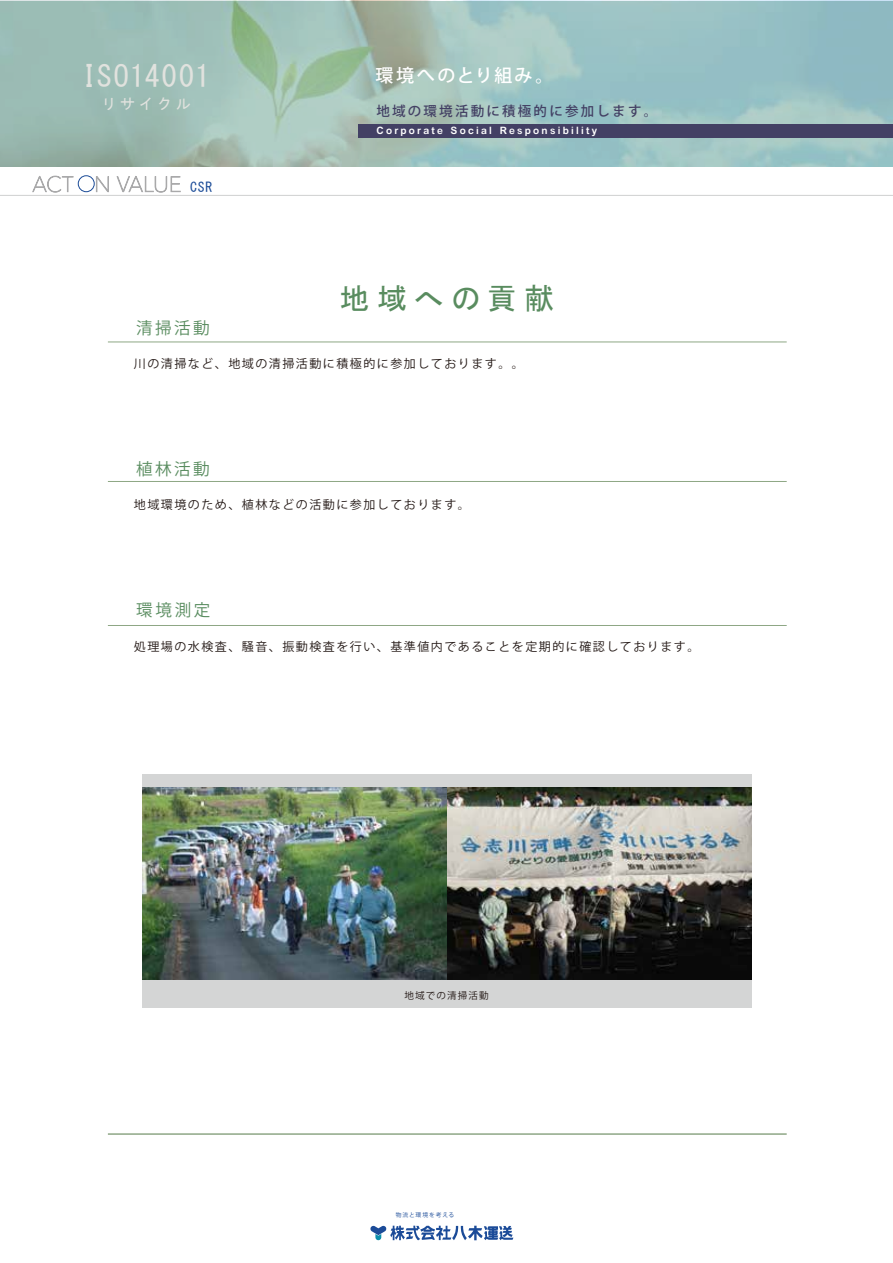
<style>
.page{position:relative;width:893px;height:1263px;background:#fff}
.page>*{position:absolute;margin:0;border:0;box-sizing:border-box;transform-origin:0 0}
.t1{font:30px "MS Gothic";letter-spacing:.035em;color:#e1e2de}
.t2{font:30px "MS Gothic";letter-spacing:.24em;color:#598c5f}
.t3{font:500 18px "Koz Go Pro";letter-spacing:.125em;color:#fff}
.t4{font:16.5px "Koz Go Pro";letter-spacing:.155em;color:#598c5f}
.t5{font:15px "MS Gothic";letter-spacing:.24em;color:#e1e2de}
.t6{font:500 13.5px "Koz Go Pr 6 N";letter-spacing:.165em;color:#434064}
.t7{font:12px "Koz Go Pr 6 N";letter-spacing:.125em;color:#231815}
.t8{font:10.2px "DFHS Gothic W7";letter-spacing:.225em;color:#fff}
.t9{font:9.45px "Koz Go Pr 6 N";letter-spacing:.125em;color:#231815}
.t10{font:5.85px "Koz Go Pro";letter-spacing:.15em;color:#1b4b98}
</style>
<div class="page">
<div style="left:142px;top:774px;width:610px;height:234px;background:#d4d5d5"></div>
<svg style="left:370px;top:1225px;width:143px;height:15px"></svg>
<svg style="left:32px;top:176px;width:42px;height:16px"></svg>
<svg style="left:96px;top:176px;width:13px;height:16px"></svg>
<svg style="left:117px;top:176px;width:64px;height:17px"></svg>
<hr style="left:0;top:195px;width:893px;height:1px;background:#d0d1d1">
<hr style="left:108px;top:1133px;width:679px;height:2px;background:#8ea785">
<hr style="left:108px;top:625px;width:679px;height:1px;background:#8ea785">
<hr style="left:108px;top:481px;width:679px;height:1px;background:#8ea785">
<hr style="left:108px;top:342px;width:679px;height:1px;background:#8ea785">
<div style="left:78px;top:175px;width:17px;height:17px;border:1px solid #1b4b97;border-radius:50%"></div>
<svg style="left:0;top:1px;width:893px;height:165px;background:#9dbfba"></svg>
<div style="left:359px;top:124px;width:534px;height:14px;background:#434064"></div>
<img style="left:142px;top:787px;width:609px;height:192px">
<h1 class="t1" style="left:82px;top:61px;width:130px">ISO14001</h1>
<h2 class="t3" style="left:375px;top:64px;width:180px">環境へのとり組み。</h2>
<p class="t5" style="left:102px;top:96px;width:91px">リサイクル</p>
<p class="t6" style="left:376px;top:103px;width:282px">地域の環境活動に積極的に参加します。</p>
<p class="t8" style="left:377px;top:126px;width:222px">Corporate Social Responsibility</p>
<h3 class="t4" style="left:136px;top:317px;width:75px">清掃活動</h3>
<h1 class="t2" style="left:339px;top:283px;width:216px">地域への貢献</h1>
<p class="t7" style="left:134px;top:357px;width:391px">川の清掃など、地域の清掃活動に積極的に参加しております。。</p>
<h3 class="t4" style="left:136px;top:458px;width:75px">植林活動</h3>
<p class="t7" style="left:134px;top:498px;width:337px">地域環境のため、植林などの活動に参加しております。</p>
<h3 class="t4" style="left:136px;top:600px;width:76px">環境測定</h3>
<p class="t7" style="left:134px;top:639px;width:567px">処理場の水検査、騒音、振動検査を行い、基準値内であることを定期的に確認しております。</p>
<p class="t9" style="left:404px;top:990px;width:86px">地域での清掃活動</p>
<p class="t10" style="left:396px;top:1211px;width:60px">物流と環境を考える</p>
</div>
